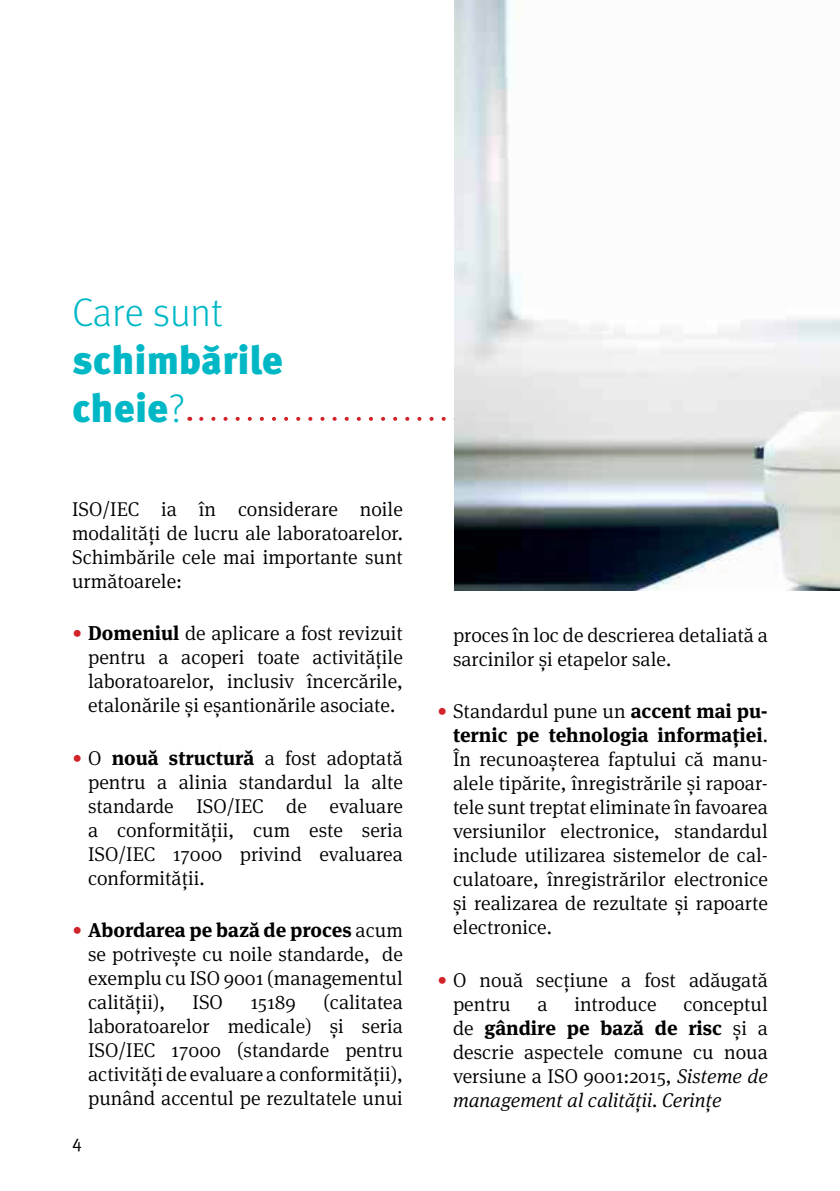
<style>
.page{position:relative;width:840px;height:1191px;background:#fff}
.page>*{position:absolute;margin:0;border:0;box-sizing:border-box;transform-origin:0 0}
.t1{font:900 40px/48px "Meta Pro";color:#00b7c6}
.t2{font:300 40px "Meta Pro";letter-spacing:-.005em;color:#00b7c6}
.t3{font:300 20px/24px "Meta Serif Pro";color:#000;text-align:justify}
.t4{font:18px "Meta Pro Norm";color:#000}
.s1{font-weight:300}
.s2{color:#d2232a}
.s3{font-weight:700}
.s4{font-style:italic}
</style>
<div class="page">
<svg style="left:201px;top:417px;width:253px;height:4px"></svg>
<img style="left:454px;top:0;width:385px;height:591px">
<h1 class="t2" style="left:72px;top:283px;width:152px">Care sunt</h1>
<h1 class="t1" style="left:72px;top:334px;width:212px">schimbările cheie<span class="s1">?</span></h1>
<p class="t3" style="left:72px;top:496px;width:332px">ISO/IEC ia în considerare noile modalități de lucru ale laboratoarelor.<br>Schimbările cele mai importante sunt următoarele:</p>
<p class="t3" style="left:88px;top:620px;width:316px;text-indent:-16px"><span class="s2">•</span> <span class="s3">Domeniul</span> de aplicare a fost revizuit pentru a acoperi toate activitățile laboratoarelor, inclusiv încercările, etalonările și eșantionările asociate.</p>
<p class="t3" style="left:88px;top:745px;width:316px;text-indent:-16px"><span class="s2">•</span> O <span class="s3">nouă structură</span> a fost adoptată pentru a alinia standardul la alte standarde ISO/IEC de evaluare a conformității, cum este seria ISO/IEC 17000 privind evaluarea conformității.</p>
<p class="t3" style="left:88px;top:917px;width:316px;text-indent:-16px"><span class="s2">•</span> <span class="s3">Abordarea pe bază de proces</span> acum se potrivește cu noile standarde, de exemplu cu ISO 9001 (managementul calității),</p>
<p class="t3" style="left:88px;top:989px;width:316px;text-indent:235px">(calitatea laboratoarelor medicale) și seria ISO/IEC 17000 (standarde pentru activități de evaluare a conformității), punând accentul pe rezultatele unui</p>
<p class="t3" style="left:192px;top:989px;width:32px">ISO</p>
<p class="t3" style="left:250px;top:989px;width:47px">15189</p>
<p class="t4" style="left:72px;top:1128px;width:11px">4</p>
<p class="t3" style="left:453px;top:622px;width:316px">proces în loc de descrierea detaliată a sarcinilor și etapelor sale.</p>
<p class="t3" style="left:453px;top:698px;width:316px;text-indent:-16px"><span class="s2">•</span> Standardul pune un <span class="s3">accent mai pu&shy;ternic pe tehnologia informației</span>.<br>În recunoașterea faptului că manu&shy;alele tipărite, înregistrările și rapoar&shy;tele sunt treptat eliminate în favoarea versiunilor electronice, standardul include utilizarea sistemelor de cal&shy;culatoare, înregistrărilor electronice și realizarea de rezultate și rapoarte electronice.</p>
<p class="t3" style="left:453px;top:967px;width:316px;text-indent:-16px"><span class="s2">•</span> O nouă secțiune a fost adăugată pentru</p>
<p class="t3" style="left:453px;top:991px;width:316px;text-indent:230px">conceptul de <span class="s3">gândire pe bază de risc</span> și a descrie aspectele comune cu noua versiune a ISO 9001:2015, <span class="s4">Sisteme de management al calității. Cerințe</span></p>
<p class="t3" style="left:537px;top:991px;width:12px">a</p>
<p class="t3" style="left:574px;top:991px;width:84px">introduce</p>
</div>
